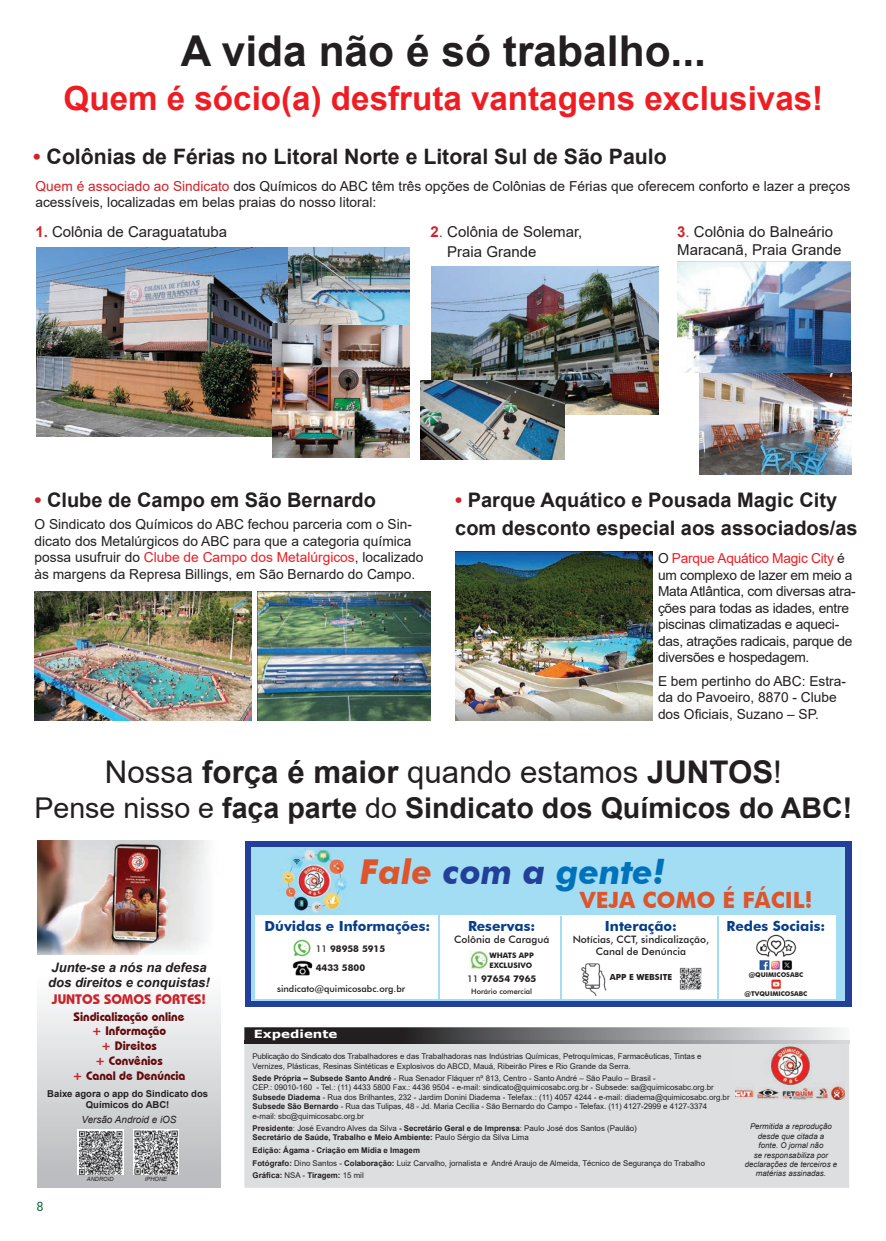
<style>
.page{position:relative;width:886px;height:1241px;background:#fff}
.page>*{position:absolute;margin:0;border:0;box-sizing:border-box;transform-origin:0 0}
.t1{font:700 42.5px "Arial";color:#231f20}
.t2{font:italic 700 34.25px "Futura BT";color:#0072bc}
.t3{font:700 33.12px "Arial";color:#ee1d23}
.t4{font:31.25px "Arial";color:#231f20}
.t5{font:700 28.62px "Arial";color:#231f20}
.t6{font:700 22.38px "Futura BT";color:#de542b}
.t7{font:700 21.25px "Arial";color:#231f20}
.t8{font:700 20px/27.5px "Arial";color:#231f20}
.t9{font:15px/20.9px "Arial";color:#231f20}
.t10{font:700 14px "Futura BT";color:#083e89}
.t11{font:13.75px/16.5px "Arial";color:#231f20}
.t12{font:13.75px/16.5px "Arial";letter-spacing:-.02em;color:#231f20}
.t13{font:700 13.75px "Bauhaus IT Cby BT";color:#c8242b}
.t14{font:13.75px "Serifa BT";color:#00582a;scale:.9 1}
.t15{font:italic 700 13px/14.6px "Arial";color:#231f20}
.t16{font:700 12.25px/14.6px "Bauhaus IT Cby BT";color:#640b0e;text-align:center}
.t17{font:700 11.12px "Verdana";color:#fff;scale:1.2 1}
.t18{font:500 10.25px/12.2px "Futura BT";color:#231f20;text-align:center}
.t19{font:italic 9.88px "Arial";color:#231f20}
.t20{font:700 9.5px/11.4px "Arial";color:#231f20;text-align:center}
.t21{font:700 9.25px/19px "Futura BT";color:#231f20}
.t22{font:500 9.25px "Futura BT";color:#231f20}
.t23{font:700 8.38px "Futura BT";color:#231f20}
.t24{font:7.88px/9.5px "Arial";color:#231f20}
.t25{font:700 7.88px/9.5px "Arial";color:#231f20}
.t26{font:italic 7.88px/9.5px "Arial";color:#231f20;text-align:center}
.t27{font:700 7.5px/9px "Futura BT";color:#231f20}
.t28{font:500 7.38px "Futura BT";color:#231f20}
.t29{font:700 6.5px "Futura BT";color:#231f20}
.t30{font:italic 5.75px "Arial";color:#231f20}
.s1{color:#d1232a}
.s2{font-weight:700;color:#d1232a}
.s3{color:#ee1d23}
.s4{font-weight:700}
.s5{font-weight:400}
.s6{color:#c8242b}
.s7{color:#de542b}
.s8{color:#223f99}
.s9{font-weight:500}
</style>
<div class="page">
<div style="left:245px;top:841px;width:606px;height:165px;background:#223f99"></div>
<div style="left:252px;top:847px;width:593px;height:153px;background:#a2ddf3"></div>
<div style="left:255px;top:915px;width:581px;height:83px;background:#fff"></div>
<img style="left:282px;top:848px;width:64px;height:65px">
<img style="left:292px;top:939px;width:21px;height:37px">
<img style="left:469px;top:951px;width:19px;height:17px">
<img style="left:679px;top:967px;width:23px;height:23px">
<img style="left:581px;top:963px;width:26px;height:32px">
<img style="left:756px;top:934px;width:40px;height:56px">
<hr style="left:439px;top:915px;width:1px;height:83px;background:#a2ddf3">
<hr style="left:560px;top:915px;width:2px;height:83px;background:#a2ddf3">
<hr style="left:717px;top:915px;width:2px;height:83px;background:#a2ddf3">
<svg style="left:38px;top:954px;width:182px;height:233px"></svg>
<img style="left:37px;top:840px;width:172px;height:114px">
<img style="left:77px;top:1129px;width:46px;height:45px">
<img style="left:134px;top:1129px;width:44px;height:45px">
<div style="left:244px;top:1043px;width:605px;height:144px;background:#dddee0"></div>
<img style="left:244px;top:1027px;width:598px;height:13px">
<img style="left:244px;top:1040px;width:605px;height:3px">
<img style="left:735px;top:1044px;width:109px;height:55px">
<img style="left:455px;top:552px;width:198px;height:168px">
<img style="left:35px;top:591px;width:217px;height:129px">
<img style="left:258px;top:591px;width:173px;height:129px">
<img style="left:37px;top:247px;width:252px;height:189px">
<img style="left:272px;top:323px;width:137px;height:135px">
<img style="left:289px;top:248px;width:120px;height:77px">
<img style="left:431px;top:266px;width:227px;height:149px">
<img style="left:421px;top:380px;width:143px;height:80px">
<img style="left:699px;top:372px;width:152px;height:102px">
<img style="left:677px;top:261px;width:173px;height:111px">
<h1 class="t1" style="left:181px;top:21px;width:527px">A vida não é só trabalho...</h1>
<h3 class="t3" style="left:64px;top:75px;width:761px">Quem é sócio(a) desfruta vantagens exclusivas!</h3>
<h3 class="t7" style="left:33px;top:141px;width:635px"><span class="s1">•</span> Colônias de Férias no Litoral Norte e Litoral Sul de São Paulo</h3>
<h3 class="t11" style="left:35px;top:177px;width:816px"><span class="s1">Quem é associado ao Sindicato</span> dos Químicos do ABC têm três opções de Colônias de Férias que oferecem conforto e lazer a preços acessíveis, localizadas em belas praias do nosso litoral:</h3>
<h3 class="t9" style="left:35px;top:221px;width:193px"><span class="s2">1.</span> Colônia de Caraguatatuba</h3>
<h3 class="t9" style="left:447px;top:221px;width:137px;text-indent:-17px"><span class="s2">2</span><span class="s1">.</span> Colônia de Solemar,<br>Praia Grande</h3>
<h3 class="t9" style="left:677px;top:222px;width:166px;line-height:18px"><span class="s2">3</span><span class="s1">.</span> Colônia do Balneário<br>Maracanã, Praia Grande</h3>
<h3 class="t8" style="left:35px;top:486px;width:343px"><span class="s1">•</span> Clube de Campo em São Bernardo</h3>
<h3 class="t11" style="left:35px;top:516px;width:391px">O Sindicato dos Químicos do ABC fechou parceria com o Sin&shy;dicato dos Metalúrgicos do ABC para que a categoria química possa usufruir do <span class="s3">Clube de Campo dos Metalúrgicos</span>, localizado às margens da Represa Billings, em São Bernardo do Campo.</h3>
<h3 class="t8" style="left:455px;top:486px;width:404px"><span class="s1">•</span> Parque Aquático e Pousada Magic City com desconto especial aos associados/as</h3>
<h3 class="t12" style="left:658px;top:549px;width:199px">O <span class="s3">Parque Aquático Magic City</span> é um complexo de lazer em meio a<br>Mata Atlântica, com diversas atra&shy;ções para todas as idades, entre piscinas climatizadas e aqueci&shy;das, atrações radicais, parque de diversões e hospedagem.</h3>
<h3 class="t11" style="left:658px;top:672px;width:190px">E bem pertinho do ABC: Estra&shy;da do Pavoeiro, 8870 - Clube dos Oficiais, Suzano – SP.</h3>
<h3 class="t4" style="left:105px;top:750px;width:678px">Nossa <span class="s4">força é maior</span> quando estamos <span class="s4">JUNTOS</span>!</h3>
<h3 class="t5" style="left:34px;top:787px;width:819px"><span class="s5">Pense nisso e</span> faça parte <span class="s5">do</span> Sindicato dos Químicos do ABC!</h3>
<h3 class="t15" style="left:48px;top:960px;width:163px">Junte-se a nós na defesa dos direitos e conquistas!</h3>
<h3 class="t13" style="left:52px;top:990px;width:156px">JUNTOS SOMOS FORTES!</h3>
<h3 class="t16" style="left:73px;top:1008px;width:114px">Sindicalização online <span class="s6">+</span> Informação<br><span class="s6">+</span> Direitos<br><span class="s6">+</span> Convênios<br><span class="s6">+</span> Canal de Denúncia</h3>
<p class="t20" style="left:47px;top:1087px;width:162px">Baixe agora o app do Sindicato dos<br>Químicos do ABC!</p>
<p class="t19" style="left:81px;top:1113px;width:97px">Versão Android e iOS</p>
<h3 class="t14" style="left:37px;top:1198px;width:9px">8</h3>
<p class="t30" style="left:87px;top:1174px;width:28px">ANDROID</p>
<p class="t30" style="left:145px;top:1174px;width:24px">IPHONE</p>
<h2 class="t2" style="left:360px;top:851px;width:307px"><span class="s7">Fale</span> <span class="s8">com a</span> gente!</h2>
<h3 class="t10" style="left:265px;top:917px;width:167px">Dúvidas e Informações:</h3>
<h3 class="t10" style="left:468px;top:917px;width:69px">Reservas:</h3>
<h3 class="t18" style="left:454px;top:933px;width:97px">colônia de caraguá</h3>
<p class="t21" style="left:316px;top:939px;width:71px"><span class="s9">11</span> 98958 5915<br>4433 5800</p>
<p class="t22" style="left:277px;top:983px;width:130px">sindicato@quimicosabc.org.br</p>
<h3 class="t6" style="left:580px;top:886px;width:234px">VEJA COMO É FÁCIL!</h3>
<h3 class="t10" style="left:727px;top:917px;width:100px">Redes Sociais:</h3>
<h3 class="t10" style="left:605px;top:917px;width:74px">Interação:</h3>
<h3 class="t18" style="left:573px;top:933px;width:138px">notícias, cct, sindicalização, canal de denúncia</h3>
<p class="t23" style="left:610px;top:972px;width:64px">APP E WEBSITE</p>
<p class="t27" style="left:489px;top:951px;width:46px">WHATS APP<br>EXCLUSIVO</p>
<p class="t29" style="left:749px;top:970px;width:56px">@QUIMICOSABC</p>
<p class="t29" style="left:745px;top:989px;width:64px">@TVQUIMICOSABC</p>
<p class="t21" style="left:467px;top:969px;width:71px"><span class="s9">11</span> 97654 7965</p>
<p class="t28" style="left:471px;top:986px;width:63px">horário comercial</p>
<h3 class="t17" style="left:254px;top:1026px;width:71px">Expediente</h3>
<p class="t24" style="left:253px;top:1051px;width:450px">Publicação do Sindicato dos Trabalhadores e das Trabalhadoras nas Indústrias Químicas, Petroquímicas, Farmacêuticas, Tintas e<br>Vernizes, Plásticas, Resinas Sintéticas e Explosivos do ABCD, Mauá, Ribeirão Pires e Rio Grande da Serra.</p>
<p class="t24" style="left:253px;top:1072px;width:478px"><span class="s4">Sede Própria – Subsede Santo André</span> - Rua Senador Fláquer nº 813, Centro - Santo André – São Paulo – Brasil -<br>CEP.: 09010-160 - Tel.: (11) 4433 5800 Fax.: 4436 9504 - e-mail: sindicato@quimicosabc.org.br - Subsede: sa@quimicosabc.org.br <span class="s4">Subsede Diadema</span> - Rua dos Brilhantes, 232 - Jardim Donini Diadema - Telefax.: (11) 4057 4244 - e-mail: diadema@quimicosabc.org.br <span class="s4">Subsede São Bernardo</span> - Rua das Tulipas, 48 - Jd. Maria Cecília - São Bernardo do Campo - Telefax. (11) 4127-2999 e 4127-3374 e-mail: sbc@quimicosabc.org.br</p>
<p class="t25" style="left:253px;top:1123px;width:386px">Presidente<span class="s5">: José Evandro Alves da Silva</span> - Secretário Geral e de Imprensa<span class="s5">: Paulo José dos Santos (Paulão)<br></span>Secretário de Saúde, Trabalho e Meio Ambiente: <span class="s5">Paulo Sérgio da Silva Lima</span></p>
<p class="t24" style="left:253px;top:1143px;width:454px;line-height:13px"><span class="s4">Edição: Ágama - Criação em Mídia e Imagem<br>Fotógrafo:</span> Dino Santos - <span class="s4">Colaboração:</span> Luiz Carvalho, jornalista e André Araujo de Almeida, Técnico de Segurança do Trabalho</p>
<p class="t25" style="left:253px;top:1170px;width:113px">Gráfica: <span class="s5">NSA -</span> Tiragem: <span class="s5">15 mil</span></p>
<p class="t26" style="left:745px;top:1121px;width:94px">Permitida a reprodução desde que citada a<br>fonte. O jornal não<br>se responsabiliza por declarações de terceiros e matérias assinadas.</p>
</div>
